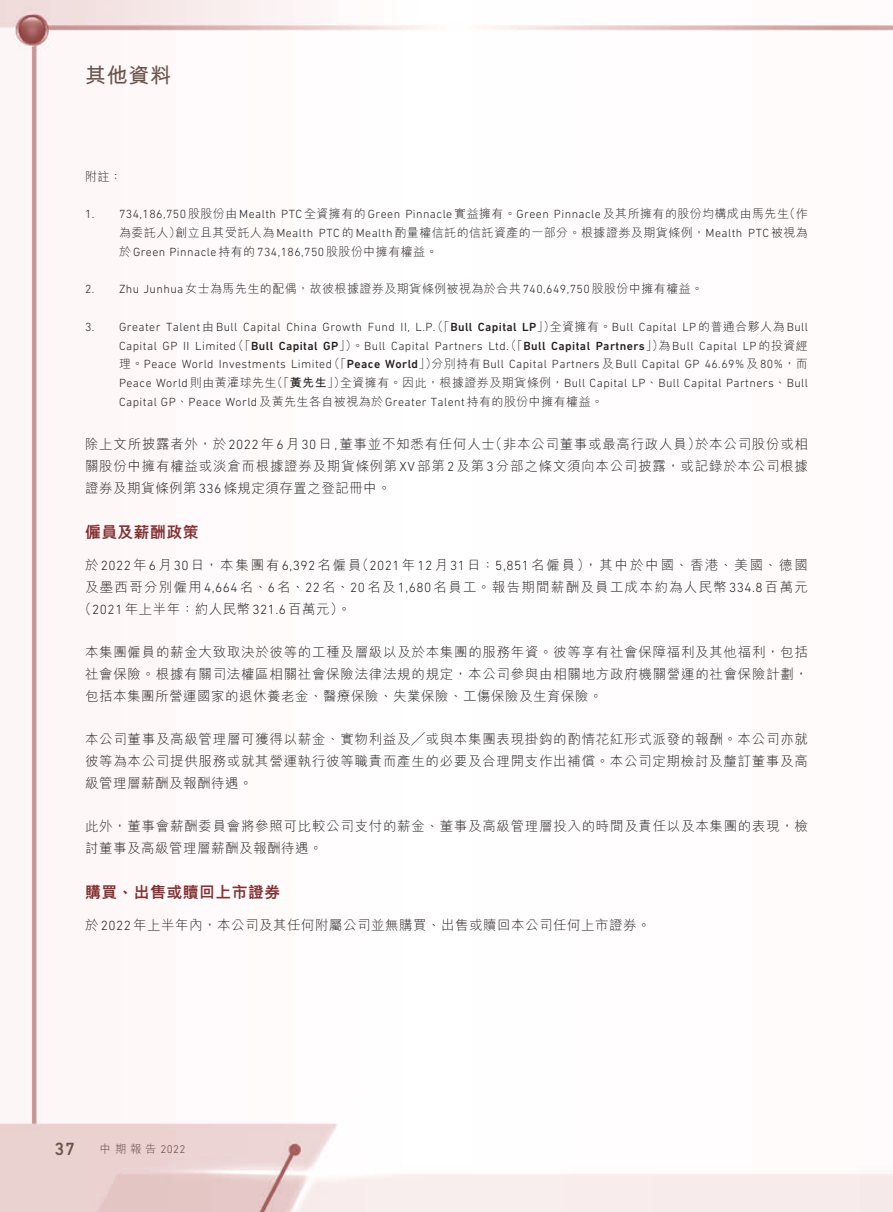
<style>
.page{position:relative;width:893px;height:1212px;background:#fff}
.page>*{position:absolute;margin:0;border:0;box-sizing:border-box;transform-origin:0 0}
.副主標題{font:700 21px "M Hei HK";color:#69544d}
._3__標題{font:500 18px "DIN Next LT Pro";color:#69544d}
._3__標題-2{font:800 15.75px "M Hei HK";letter-spacing:.035em;color:#833133}
._1__內文{font:300 13.5px/21.8px "M Hei HK";letter-spacing:.05em;color:#231f20}
._1__內文-2{font:300 13.5px "M Hei HK";letter-spacing:.095em;color:#231f20}
._1__內文-3{font:300 13.5px "M Hei HK";letter-spacing:.135em;color:#231f20}
._2__附註內文{font:300 12px/18.8px "DIN Next LT Pro";letter-spacing:.035em;color:#231f20}
._2__附註內文-2{font:300 12px "M Hei HK";letter-spacing:.035em;color:#231f20}
._2__附註內文-3{font:500 12px "DIN Next LT Pro";letter-spacing:.035em;color:#231f20}
.t1{font:300 11.25px "M Hei HK";color:#5b4741}
.s1{font-family:"M Hei HK"}
.s2{font-family:"DIN Next LT Pro"}
.s3{font-weight:500}
.s4{font-family:"M Hei HK";font-weight:300}
.s5{font-weight:700}
</style>
<div class="page">
<img style="left:0;top:0;width:892px;height:1212px">
<p class="副主標題" style="left:85px;top:60px;width:88px">其他資料</p>
<p class="_2__附註內文-2" style="left:85px;top:170px;width:38px">附註：</p>
<p class="_2__附註內文" style="left:85px;top:205px;width:11px">1.</p>
<p class="_2__附註內文" style="left:85px;top:280px;width:11px">2.</p>
<p class="_2__附註內文" style="left:85px;top:317px;width:11px">3.</p>
<p class="_2__附註內文" style="left:119px;top:205px;width:671px">734,186,750<span class="s1">股股份由</span>Mealth PTC<span class="s1">全資擁有的</span>Green Pinnacle<span class="s1">實益擁有。</span>Green Pinnacle<span class="s1">及其所擁有的股份均構成由馬先生</span></p>
<p class="_2__附註內文-2" style="left:783px;top:208px;width:26px">（作</p>
<p class="_2__附註內文" style="left:119px;top:223px;width:320px"><span class="s1">為委託人）<br>於</span>Green Pinnacle<span class="s1">持有的</span>734,186,750<span class="s1">股股份中擁有權益。</span></p>
<p class="_2__附註內文-2" style="left:119px;top:283px;width:586px"><span class="s2">Zhu Junhua</span>女士為馬先生的配偶，故彼根據證券及期貨條例被視為於合共<span class="s2">740,649,750</span>股股份中擁有權益。</p>
<p class="_2__附註內文-2" style="left:175px;top:227px;width:139px">創立且其受託人為<span class="s2">Mealth</span></p>
<p class="_2__附註內文-2" style="left:319px;top:227px;width:425px"><span class="s2">PTC</span>的<span class="s2">Mealth</span>酌量權信託的信託資產的一部分。根據證劵及期貨條例，<span class="s2">Mealth</span></p>
<p class="_2__附註內文" style="left:748px;top:223px;width:61px">PTC<span class="s1">被視為</span></p>
<p class="_2__附註內文-2" style="left:550px;top:320px;width:85px">全資擁有。<span class="s2">Bull</span></p>
<p class="_2__附註內文" style="left:401px;top:317px;width:73px">P.L,I I <span class="s1">（「</span>. <span class="s3">B u l l</span></p>
<p class="_2__附註內文-3" style="left:522px;top:320px;width:35px">LP<span class="s4">」）</span></p>
<p class="_2__附註內文-2" style="left:682px;top:320px;width:127px"><span class="s2">LP</span>的普通合夥人為<span class="s2">Bull</span></p>
<p class="_2__附註內文" style="left:166px;top:317px;width:73px">Talent<span class="s1">由</span>Bull</p>
<p class="_2__附註內文-3" style="left:478px;top:320px;width:40px">Capital</p>
<p class="_2__附註內文" style="left:119px;top:317px;width:43px">Greater</p>
<p class="_2__附註內文" style="left:243px;top:317px;width:39px">Capital</p>
<p class="_2__附註內文" style="left:286px;top:317px;width:32px">China</p>
<p class="_2__附註內文" style="left:323px;top:317px;width:41px">Growth</p>
<p class="_2__附註內文" style="left:639px;top:317px;width:39px">Capital</p>
<p class="_2__附註內文" style="left:368px;top:317px;width:29px">Fund</p>
<p class="_2__附註內文" style="left:119px;top:336px;width:39px">Capital</p>
<p class="_2__附註內文" style="left:163px;top:336px;width:16px">GP</p>
<p class="_2__附註內文" style="left:183px;top:336px;width:8px">II</p>
<p class="_2__附註內文-3" style="left:232px;top:339px;width:42px"><span class="s4">（「</span>Bull</p>
<p class="_2__附註內文" style="left:323px;top:336px;width:64px"><span class="s3">GP</span><span class="s1">」）。</span>Bull</p>
<p class="_2__附註內文" style="left:488px;top:336px;width:59px">Ltd<span class="s1">（「</span>. <span class="s3">Bull</span></p>
<p class="_2__附註內文-3" style="left:596px;top:339px;width:70px">Partners<span class="s4">」）</span></p>
<p class="_2__附註內文-2" style="left:743px;top:339px;width:67px"><span class="s2">LP</span>的投資經</p>
<p class="_2__附註內文" style="left:658px;top:336px;width:37px"><span class="s1">為</span>Bull</p>
<p class="_2__附註內文-3" style="left:279px;top:339px;width:40px">Capital</p>
<p class="_2__附註內文-3" style="left:551px;top:339px;width:40px">Capital</p>
<p class="_2__附註內文" style="left:391px;top:336px;width:39px">Capital</p>
<p class="_2__附註內文" style="left:699px;top:336px;width:39px">Capital</p>
<p class="_2__附註內文" style="left:195px;top:336px;width:43px">Limited</p>
<p class="_2__附註內文" style="left:435px;top:336px;width:49px">Partners</p>
<p class="_2__附註內文-3" style="left:328px;top:357px;width:110px"><span class="s4">（「</span>Peace World<span class="s4">」）</span></p>
<p class="_2__附註內文" style="left:431px;top:355px;width:378px"><span class="s1">分別持有</span>Bull Capital Partners<span class="s1">及</span>Bull Capital GP 46.69%<span class="s1">及</span>80%<span class="s1">，而</span></p>
<p class="_2__附註內文" style="left:119px;top:355px;width:215px"><span class="s1">理。</span>Peace World Investments Limited</p>
<p class="_2__附註內文" style="left:340px;top:373px;width:469px"><span class="s1">全資擁有。因此，根據證券及期貨條例，</span>Bull Capital LP<span class="s1">、</span>Bull Capital Partners<span class="s1">、</span>Bull</p>
<p class="_2__附註內文-2" style="left:271px;top:377px;width:76px">（「<span class="s5">黃先生</span>」）</p>
<p class="_2__附註內文" style="left:119px;top:373px;width:486px">Peace World<span class="s1">則由黃灌球先生<br></span>Capital GP<span class="s1">、</span>Peace World<span class="s1">及黃先生各自被視為於</span>Greater Talent<span class="s1">持有的股份中擁有權益。</span></p>
<p class="_1__內文" style="left:489px;top:433px;width:214px">（非本公司董事或最高行政人員）</p>
<p class="_1__內文" style="left:85px;top:433px;width:724px">除上文所披露者外，於<span class="s2">2022</span>年<span class="s2">6</span>月<span class="s2">30</span>日<span class="s2">,</span>董事並不知悉有任何人士<br>關股份中擁有權益或淡倉而根據證券及期貨條例第<span class="s2">XV</span>部第<span class="s2">2</span>及第<span class="s2">3</span>分部之條文須向本公司披露，或記錄於本公司根據證券及期貨條例第<span class="s2">336</span>條規定須存置之登記冊中。</p>
<p class="_3__標題-2" style="left:85px;top:524px;width:115px">僱員及薪酬政策</p>
<p class="_1__內文-3" style="left:355px;top:558px;width:454px">（<span class="s2">2021</span>年<span class="s2">12</span>月<span class="s2">31</span>日：<span class="s2">5,851</span>名僱員 ，） 其中於中國、香港、美國、德國</p>
<p class="_1__內文" style="left:695px;top:433px;width:115px">於本公司股份或相</p>
<p class="_1__內文" style="left:85px;top:554px;width:278px">於<span class="s2">2022</span>年<span class="s2">6</span>月<span class="s2">30</span>日，本集團有<span class="s2">6,392</span>名僱員</p>
<p class="_1__內文-2" style="left:85px;top:580px;width:724px">及墨西哥分別僱用<span class="s2">4,664</span>名、<span class="s2">6</span>名、<span class="s2">22</span>名、<span class="s2">20</span>名及<span class="s2">1,680</span>名員工。報告期間薪酬及員工成本約為人民幣<span class="s2">334.8</span>百萬元</p>
<p class="_1__內文" style="left:78px;top:598px;width:274px">（<span class="s2">2021</span>年上半年：約人民幣<span class="s2">321.6</span>百萬元。(</p>
<p class="_1__內文" style="left:85px;top:641px;width:724px;text-align:justify">本集團僱員的薪金大致取決於彼等的工種及層級以及於本集團的服務年資。彼等享有社會保障福利及其他福利，包括社會保險。根據有關司法權區相關社會保險法律法規的規定，本公司參與由相關地方政府機關營運的社會保險計劃，包括本集團所營運國家的退休養老金、醫療保險、失業保險、工傷保險及生育保險。</p>
<p class="_1__內文" style="left:85px;top:728px;width:724px;text-align:justify">本公司董事及高級管理層可獲得以薪金、實物利益及╱或與本集團表現掛鈎的酌情花紅形式派發的報酬。本公司亦就彼等為本公司提供服務或就其營運執行彼等職責而產生的必要及合理開支作出補償。本公司定期檢討及釐訂董事及高級管理層薪酬及報酬待遇。</p>
<p class="_1__內文" style="left:85px;top:815px;width:724px">此外，董事會薪酬委員會將參照可比較公司支付的薪金、董事及高級管理層投入的時間及責任以及本集團的表現，檢討董事及高級管理層薪酬及報酬待遇。</p>
<p class="_3__標題-2" style="left:85px;top:884px;width:197px">購買、出售或贖回上市證券</p>
<p class="_1__內文" style="left:85px;top:914px;width:567px">於<span class="s2">2022</span>年上半年內，本公司及其任何附屬公司並無購買、出售或贖回本公司任何上市證券。</p>
<p class="_3__標題" style="left:55px;top:1138px;width:22px">37</p>
<p class="t1" style="left:100px;top:1142px;width:87px">中期報告 <span class="s2">2022</span></p>
</div>
